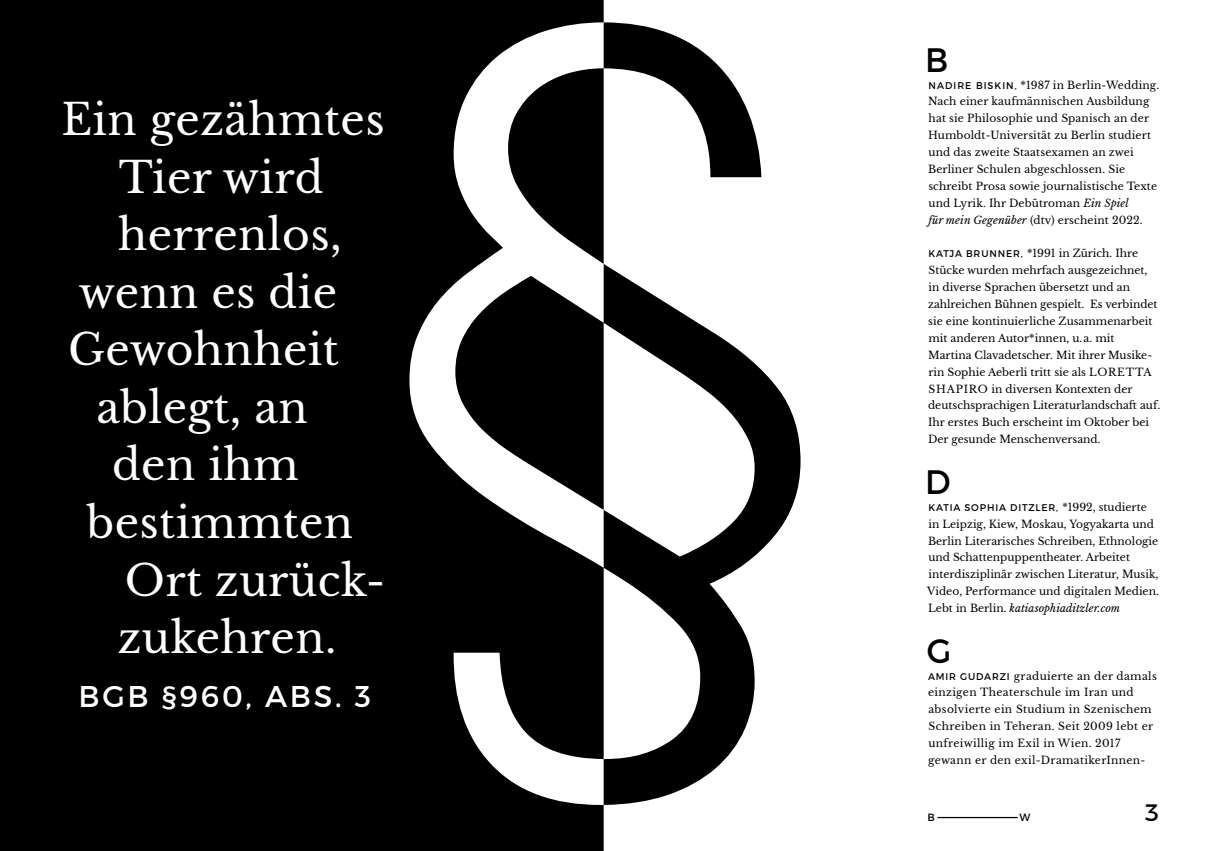
<style>
.page{position:relative;width:1205px;height:851px;background:#fff}
.page>*{position:absolute;margin:0;border:0;box-sizing:border-box;transform-origin:0 0}
.t1{font:42.5px "Libre Baskerville";letter-spacing:.01em;color:#fff}
.t2{font:33.88px "Montserrat";color:#000}
.t3{font:30px "Montserrat";letter-spacing:.09em;color:#fff}
.t4{font:23.75px "Montserrat";color:#000}
.t5{font:10.62px/16.9px "Libre Baskerville";color:#000}
.t6{font:10.62px/16.9px "Libre Baskerville";letter-spacing:.03em;color:#000}
.t7{font:10.5px "Montserrat";color:#000}
.t8{font:9.75px "Montserrat";letter-spacing:.09em;color:#000}
.s1{font-family:"Montserrat";font-size:9.75px}
.s2{font-style:italic}
.s3{font-family:"Libre Baskerville";font-size:10.62px}
</style>
<div class="page">
<div style="left:0;top:0;width:820px;height:850px;background:#000"></div>
<svg style="left:409px;top:0;width:411px;height:850px;fill:#fff"></svg>
<hr style="left:937px;top:816px;width:80px;height:2px;background:#000">
<h1 class="t1" style="left:61px;top:94px;width:325px">Ein gezähmtes</h1>
<h1 class="t1" style="left:119px;top:151px;width:206px">Tier wird</h1>
<h1 class="t1" style="left:118px;top:209px;width:225px">herrenlos,</h1>
<h1 class="t1" style="left:79px;top:266px;width:260px">wenn es die</h1>
<h1 class="t1" style="left:68px;top:324px;width:272px">Gewohnheit</h1>
<h1 class="t1" style="left:96px;top:381px;width:213px">ablegt, an</h1>
<h1 class="t1" style="left:112px;top:439px;width:188px">den ihm</h1>
<h1 class="t1" style="left:86px;top:496px;width:268px">bestimmten</h1>
<h1 class="t1" style="left:125px;top:554px;width:256px">Ort zurück-</h1>
<h1 class="t1" style="left:118px;top:611px;width:220px">zukehren.</h1>
<h3 class="t3" style="left:78px;top:677px;width:294px">BGB §960, ABS. 3</h3>
<h2 class="t2" style="left:925px;top:39px;width:25px">B</h2>
<p class="t5" style="left:928px;top:76px;width:233px"><span class="s1">NADIRE BISKIN,</span> *1987 in Berlin-Wedding.<br>Nach einer kaufmännischen Ausbildung hat sie Philosophie und Spanisch an der Humboldt-Universität zu Berlin studiert und das zweite Staatsexamen an zwei Berliner Schulen abgeschlossen. Sie schreibt Prosa sowie journalistische Texte und Lyrik. Ihr Debütroman <span class="s2">Ein Spiel<br>für mein Gegenüber</span> (dtv) erscheint 2022.</p>
<p class="t5" style="left:928px;top:245px;width:234px"><span class="s1">KATJA BRUNNER,</span> *1991 in Zürich. Ihre Stücke wurden mehrfach ausgezeichnet, in diverse Sprachen übersetzt und an zahlreichen Bühnen gespielt. Es verbindet sie eine kontinuierliche Zusammenarbeit mit anderen Autor*innen, u.a. mit<br>Martina Clavadetscher. Mit ihrer Musike&shy;rin Sophie Aeberli tritt sie als LORETTA SHAPIRO in diversen Kontexten der deutschsprachigen Literaturlandschaft auf.<br>Ihr erstes Buch erscheint im Oktober bei Der gesunde Menschenversand.</p>
<h2 class="t2" style="left:925px;top:461px;width:27px">D</h2>
<p class="t8" style="left:928px;top:501px;width:220px">KATIA SOPHIA DITZLER, <span class="s3">*1992, studierte</span></p>
<p class="t5" style="left:927px;top:515px;width:233px">in Leipzig, Kiew, Moskau, Yogyakarta und Berlin Literarisches Schreiben, Ethnologie und Schattenpuppentheater. Arbeitet interdisziplinär zwischen Literatur, Musik, Video, Performance und digitalen Medien.<br>Lebt in Berlin. <span class="s2">katiasophiaditzler.com</span></p>
<h2 class="t2" style="left:927px;top:629px;width:26px">G</h2>
<p class="t6" style="left:928px;top:667px;width:230px"><span class="s1">AMIR GUDARZI</span> graduierte an der damals einzigen Theaterschule im Iran und absolvierte ein Studium in Szenischem Schreiben in Teheran. Seit 2009 lebt er unfreiwillig im Exil in Wien. 2017 gewann er den exil-DramatikerInnen-</p>
<p class="t7" style="left:927px;top:810px;width:9px">B</p>
<p class="t7" style="left:1019px;top:810px;width:12px">W</p>
<h3 class="t4" style="left:1144px;top:797px;width:16px">3</h3>
</div>
